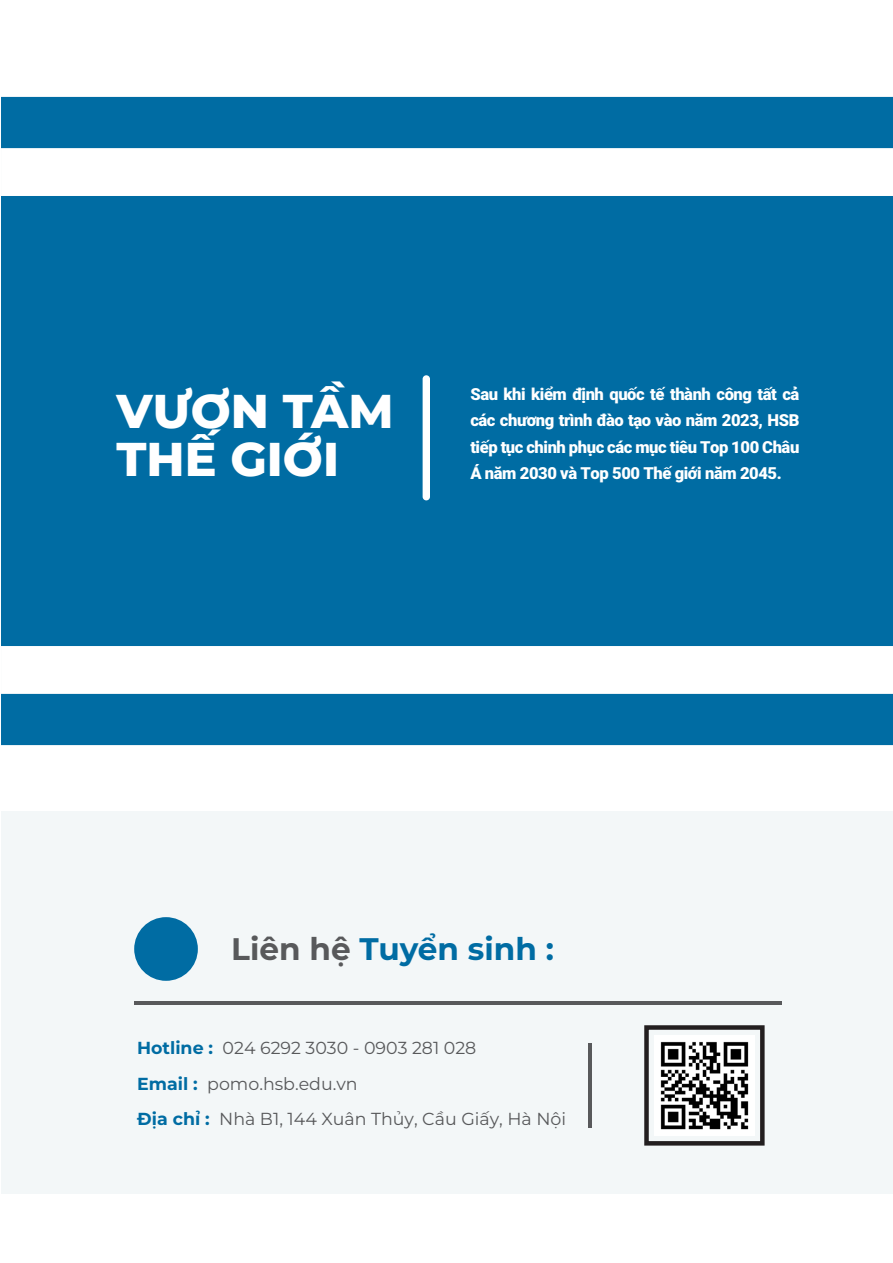
<style>
.page{position:relative;width:893px;height:1263px;background:#fff}
.page>*{position:absolute;margin:0;border:0;box-sizing:border-box;transform-origin:0 0}
.t1{font:800 47.4px/47.4px "Montserrat";color:#fff}
.t2{font:700 31.2px "Montserrat";color:#006ca3}
.t3{font:17.4px/35.4px "Montserrat";color:#58595b}
.t4{font:16.65px/26.1px "Roboto";letter-spacing:-.025em;color:#fff;text-align:justify}
.s1{color:#58595b}
.s2{font-weight:700;color:#006ca3}
</style>
<div class="page">
<div style="left:1px;top:811px;width:892px;height:383px;background:#f3f7f8"></div>
<div style="left:1px;top:97px;width:892px;height:648px;background:#006ca3"></div>
<svg style="left:1px;top:148px;width:892px;height:546px"></svg>
<div style="left:1px;top:196px;width:892px;height:450px;background:#006ca3"></div>
<hr style="left:134px;top:1001px;width:648px;height:4px;background:#58595b">
<hr style="left:588px;top:1044px;width:4px;height:84px;background:#58595b">
<div style="left:134px;top:917px;width:64px;height:64px;background:#006ca3;border-radius:50%"></div>
<img style="left:654px;top:1035px;width:100px;height:100px">
<div style="left:644px;top:1025px;width:121px;height:120px;border:4px solid #231f20"></div>
<div style="left:423px;top:375px;width:7px;height:125px;background:#fff;border-radius:4px"></div>
<h1 class="t1" style="left:116px;top:385px;width:279px">VƯƠN TẦM<br>THẾ GIỚI</h1>
<p class="t4" style="left:470px;top:381px;width:330px">Sau khi kiểm định quốc tế thành công tất cả các chương trình đào tạo vào năm 2023, HSB tiếp tục chinh phục các mục tiêu Top 100 Châu Á năm 2030 và Top 500 Thế giới năm 2045.</p>
<h2 class="t2" style="left:231px;top:927px;width:324px"><span class="s1">Liên hệ</span> Tuyển sinh :</h2>
<p class="t3" style="left:137px;top:1030px;width:430px"><span class="s2">Hotline :</span> 024 6292 3030 - 0903 281 028<br><span class="s2">Email :</span> pomo.hsb.edu.vn<br><span class="s2">Địa chỉ :</span> Nhà B1, 144 Xuân Thủy, Cầu Giấy, Hà Nội</p>
</div>
